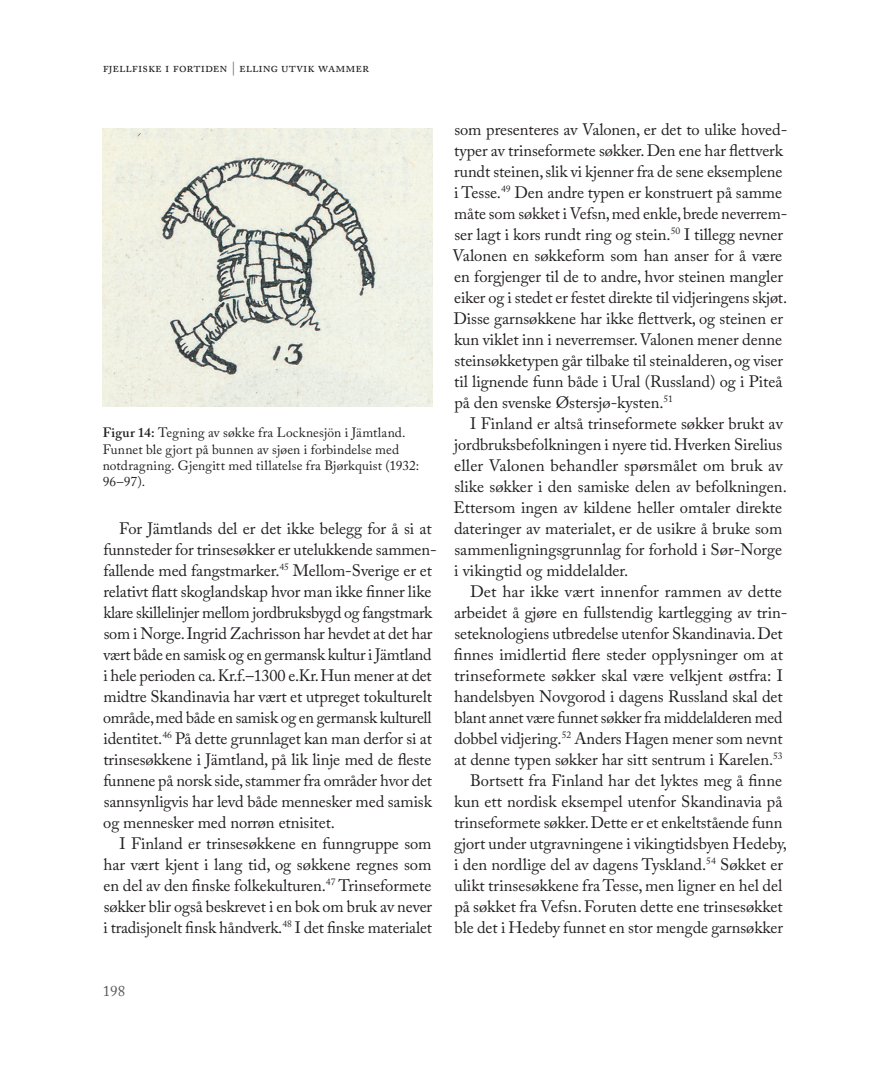
<style>
.page{position:relative;width:887px;height:1065px;background:#fff}
.page>*{position:absolute;margin:0;border:0;box-sizing:border-box;transform-origin:0 0}
.t1{font:16.5px/21px "Adobe Caslon Pro";letter-spacing:-.015em;color:#231f20}
.t2{font:15px "Adobe Caslon Pro";color:#57585a}
.t3{font:13.5px/16.2px "Adobe Caslon Pro";color:#231f20}
.s1{color:#636366}
.s2{font-weight:600}
</style>
<div class="page">
<img style="left:103px;top:129px;width:329px;height:277px">
<p class="t3" style="left:103px;top:59px;width:268px">Fjellfiske i fortiden <span class="s1">|</span> Elling Utvik Wammer</p>
<p class="t3" style="left:103px;top:425px;width:318px"><span class="s2">Figur 14:</span> Tegning av søkke fra Locknesjön i Jämtland.<br>Funnet ble gjort på bunnen av sjøen i forbindelse med notdragning. Gjengitt med tillatelse fra Bjørkquist (1932:<br>96–97).</p>
<p class="t1" style="left:103px;top:517px;width:335px;text-indent:16px">For Jämtlands del er det ikke belegg for å si at funnsteder for trinsesøkker er utelukkende sammen&shy;fallende med fangstmarker.<sup>45</sup> Mellom-Sverige er et relativt flatt skoglandskap hvor man ikke finner like klare skillelinjer mellom jordbruksbygd og fangstmark som i Norge. Ingrid Zachrisson har hevdet at det har vært både en samisk og en germansk kultur i Jämtland i hele perioden ca. Kr.f.–1300 e.Kr. Hun mener at det midtre Skandinavia har vært et utpreget tokulturelt område, med både en samisk og en germansk kulturell identitet.<sup>46</sup> På dette grunnlaget kan man derfor si at trinsesøkkene i Jämtland, på lik linje med de fleste funnene på norsk side, stammer fra områder hvor det sannsynligvis har levd både mennesker med samisk og mennesker med norrøn etnisitet.</p>
<p class="t1" style="left:103px;top:832px;width:330px;text-align:justify;text-indent:16px">I Finland er trinsesøkkene en funngruppe som har vært kjent i lang tid, og søkkene regnes som en del av den finske folkekulturen.<sup>47</sup> Trinseformete søkker blir også beskrevet i en bok om bruk av never i tradisjonelt finsk håndverk.<sup>48</sup> I det finske materialet</p>
<p class="t1" style="left:452px;top:118px;width:336px">som presenteres av Valonen, er det to ulike hoved&shy;typer av trinseformete søkker. Den ene har flettverk rundt steinen, slik vi kjenner fra de sene eksemplene i Tesse.<sup>49</sup> Den andre typen er konstruert på samme måte som søkket i Vefsn, med enkle, brede neverrem&shy;ser lagt i kors rundt ring og stein.<sup>50</sup> I tillegg nevner Valonen en søkkeform som han anser for å være en forgjenger til de to andre, hvor steinen mangler eiker og i stedet er festet direkte til vidjeringens skjøt.<br>Disse garnsøkkene har ikke flettverk, og steinen er kun viklet inn i neverremser. Valonen mener denne steinsøkketypen går tilbake til steinalderen, og viser til lignende funn både i Ural (Russland) og i Piteå på den svenske Østersjø-kysten.<sup>51</sup></p>
<p class="t1" style="left:453px;top:412px;width:335px;text-indent:17px">I Finland er altså trinseformete søkker brukt av jordbruksbefolkningen i nyere tid. Hverken Sirelius eller Valonen behandler spørsmålet om bruk av slike søkker i den samiske delen av befolkningen.<br>Ettersom ingen av kildene heller omtaler direkte dateringer av materialet, er de usikre å bruke som sammenligningsgrunnlag for forhold i Sør-Norge i vikingtid og middelalder.</p>
<p class="t1" style="left:470px;top:580px;width:313px">Det har ikke vært innenfor rammen av dette</p>
<p class="t1" style="left:454px;top:601px;width:335px">arbeidet å gjøre en fullstendig kartlegging av trin-</p>
<p class="t1" style="left:454px;top:622px;width:330px">seteknologiens utbredelse utenfor Skandinavia. Det</p>
<p class="t1" style="left:454px;top:643px;width:331px">finnes imidlertid flere steder opplysninger om at</p>
<p class="t1" style="left:454px;top:664px;width:330px">trinseformete søkker skal være velkjent østfra: I</p>
<p class="t1" style="left:454px;top:685px;width:330px">handelsbyen Novgorod i dagens Russland skal det</p>
<p class="t1" style="left:454px;top:706px;width:329px">blant annet være funnet søkker fra middelalderen med</p>
<p class="t1" style="left:454px;top:727px;width:330px">dobbel vidjering.<sup>52</sup> Anders Hagen mener som nevnt</p>
<p class="t1" style="left:454px;top:748px;width:330px">at denne typen søkker har sitt sentrum i Karelen.<sup>53</sup></p>
<p class="t1" style="left:470px;top:769px;width:314px">Bortsett fra Finland har det lyktes meg å finne</p>
<p class="t1" style="left:454px;top:790px;width:330px">kun ett nordisk eksempel utenfor Skandinavia på</p>
<p class="t1" style="left:454px;top:811px;width:330px">trinseformete søkker. Dette er et enkeltstående funn</p>
<p class="t1" style="left:454px;top:832px;width:334px">gjort under utgravningene i vikingtidsbyen Hedeby,</p>
<p class="t1" style="left:454px;top:853px;width:330px">i den nordlige del av dagens Tyskland.<sup>54</sup> Søkket er</p>
<p class="t1" style="left:454px;top:874px;width:329px">ulikt trinsesøkkene fra Tesse, men ligner en hel del</p>
<p class="t1" style="left:454px;top:895px;width:330px">på søkket fra Vefsn. Foruten dette ene trinsesøkket</p>
<p class="t1" style="left:454px;top:916px;width:330px">ble det i Hedeby funnet en stor mengde garnsøkker</p>
<p class="t2" style="left:103px;top:982px;width:24px">198</p>
</div>
